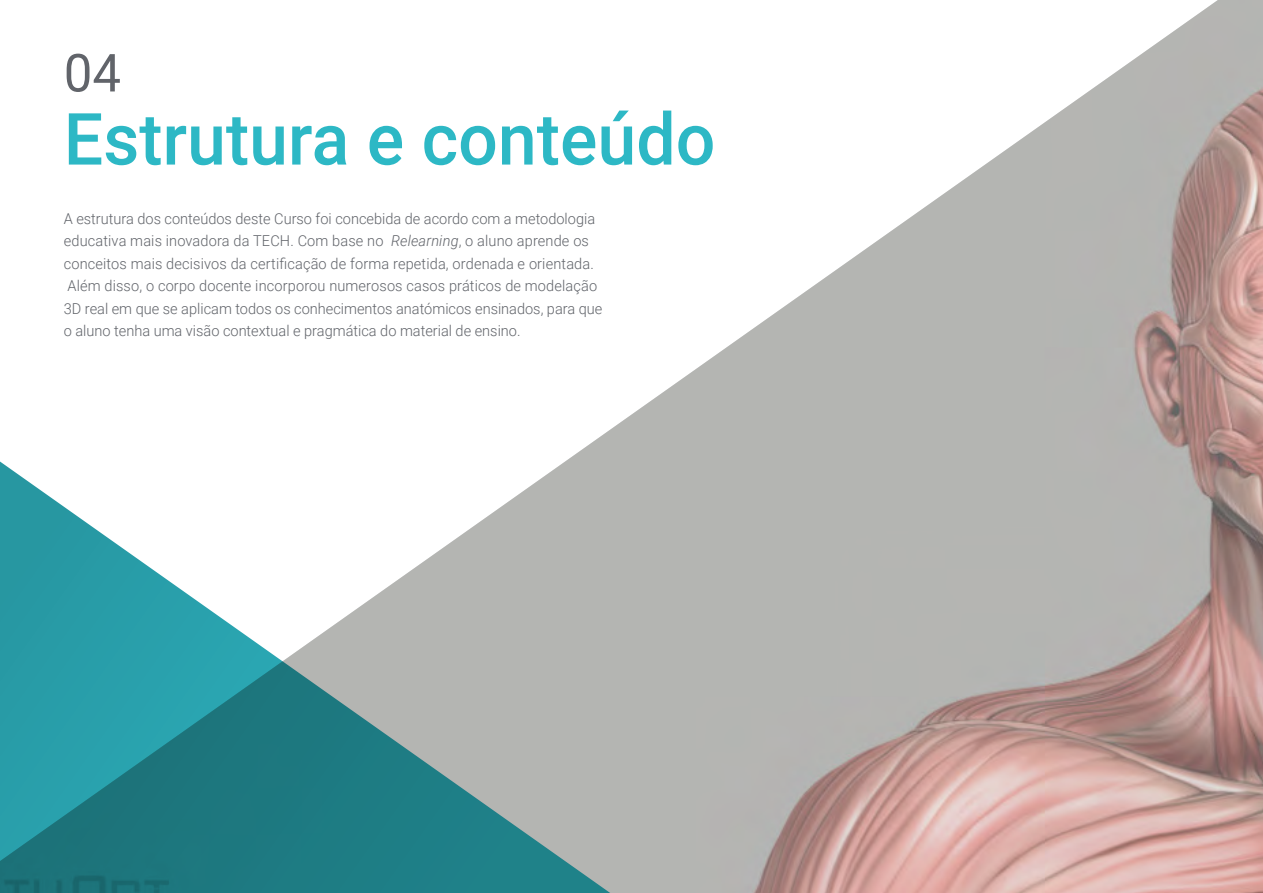
<style>
.page{position:relative;width:1263px;height:893px;background:#fff}
.page>*{position:absolute;margin:0;border:0;box-sizing:border-box;transform-origin:0 0}
.t1{font:500 72px "Roboto";color:#2db8c5}
.t2{font:52.5px "Roboto";color:#61646a}
.t3{font:300 15px/22.5px "Roboto";color:#61646a}
.s1{font-style:italic}
</style>
<div class="page">
<img style="left:587px;top:0;width:676px;height:893px">
<svg style="left:0;top:446px;width:640px;height:447px"></svg>
<h2 class="t2" style="left:64px;top:36px;width:59px">04</h2>
<h1 class="t1" style="left:64px;top:89px;width:653px">Estrutura e conteúdo</h1>
<p class="t3" style="left:64px;top:207px;width:540px">A estrutura dos conteúdos deste Curso foi concebida de acordo com a metodologia educativa mais inovadora da TECH. Com base no <span class="s1">Relearning</span>, o aluno aprende os conceitos mais decisivos da certificação de forma repetida, ordenada e orientada.<br>Além disso, o corpo docente incorporou numerosos casos práticos de modelação 3D real em que se aplicam todos os conhecimentos anatómicos ensinados, para que o aluno tenha uma visão contextual e pragmática do material de ensino.</p>
</div>
